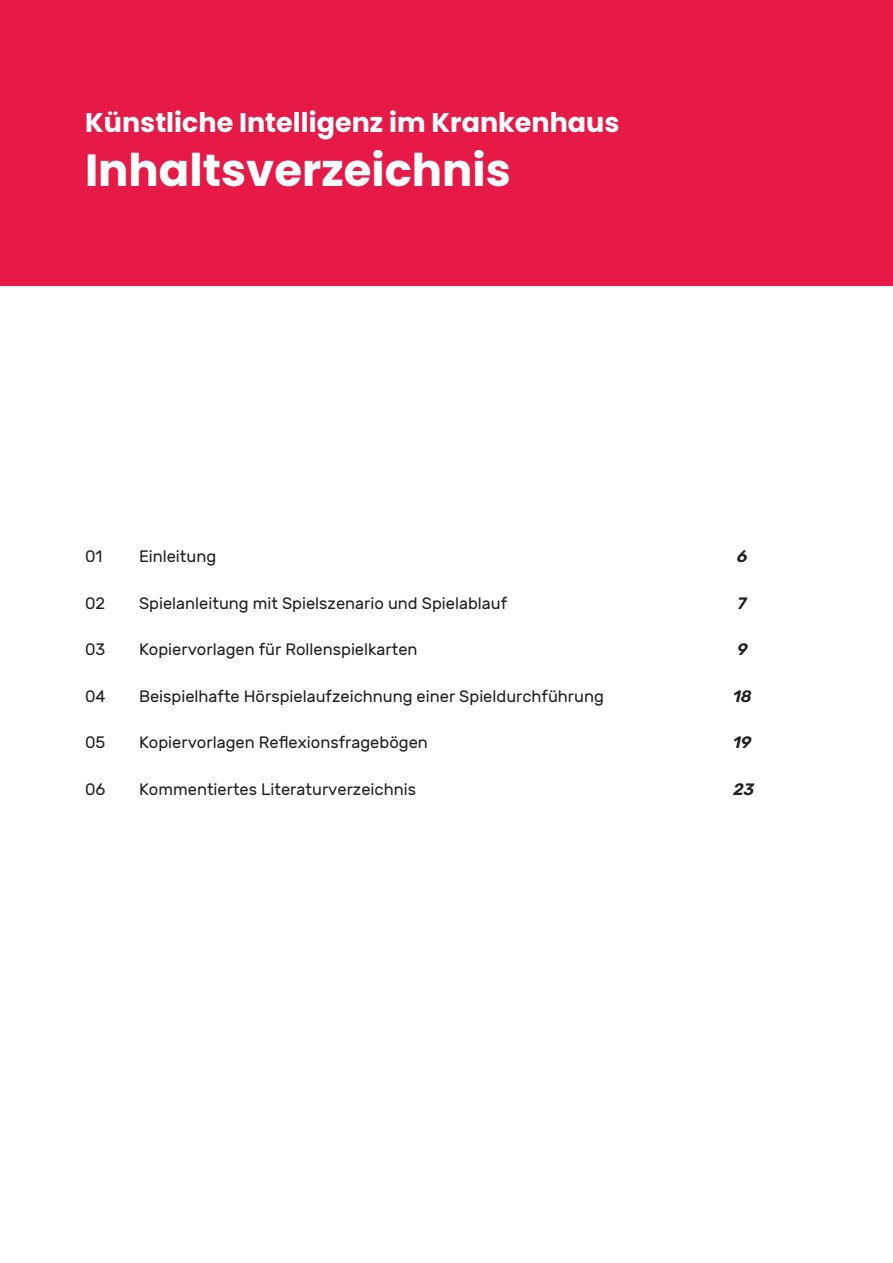
<style>
.page{position:relative;width:893px;height:1263px;background:#fff}
.page>*{position:absolute;margin:0;border:0;box-sizing:border-box;transform-origin:0 0}
.Paragraph_Style_schwarz{font:700 45px "Poppins";color:#fff}
.Paragraph_Style_schwarz-2{font:700 27px "Poppins";color:#fff}
.t1{font:16.5px "Rubik";color:#231f20}
.t2{font:italic 600 16.5px "Rubik";color:#231f20}
</style>
<div class="page">
<div style="left:0;top:0;width:893px;height:286px;background:#e71946"></div>
<p class="Paragraph_Style_schwarz-2" style="left:85px;top:107px;width:536px">Künstliche Intelligenz im Krankenhaus</p>
<p class="Paragraph_Style_schwarz" style="left:85px;top:144px;width:427px">Inhaltsverzeichnis</p>
<p class="t1" style="left:85px;top:547px;width:19px">01</p>
<p class="t1" style="left:139px;top:547px;width:79px">Einleitung</p>
<p class="t2" style="left:737px;top:544px;width:12px">6</p>
<p class="t1" style="left:85px;top:594px;width:22px">02</p>
<p class="t1" style="left:139px;top:594px;width:370px">Spielanleitung mit Spielszenario und Spielablauf</p>
<p class="t2" style="left:737px;top:591px;width:11px">7</p>
<p class="t1" style="left:85px;top:640px;width:22px">03</p>
<p class="t1" style="left:139px;top:640px;width:280px">Kopiervorlagen für Rollenspielkarten</p>
<p class="t2" style="left:737px;top:637px;width:12px">9</p>
<p class="t1" style="left:85px;top:687px;width:22px">04</p>
<p class="t1" style="left:139px;top:687px;width:466px">Beispielhafte Hörspielaufzeichnung einer Spieldurchführung</p>
<p class="t2" style="left:733px;top:684px;width:20px">18</p>
<p class="t1" style="left:85px;top:733px;width:22px">05</p>
<p class="t1" style="left:139px;top:733px;width:290px">Kopiervorlagen Reflexionsfragebögen</p>
<p class="t2" style="left:733px;top:730px;width:20px">19</p>
<p class="t1" style="left:85px;top:780px;width:22px">06</p>
<p class="t1" style="left:139px;top:780px;width:278px">Kommentiertes Literaturverzeichnis</p>
<p class="t2" style="left:733px;top:777px;width:23px">23</p>
</div>
